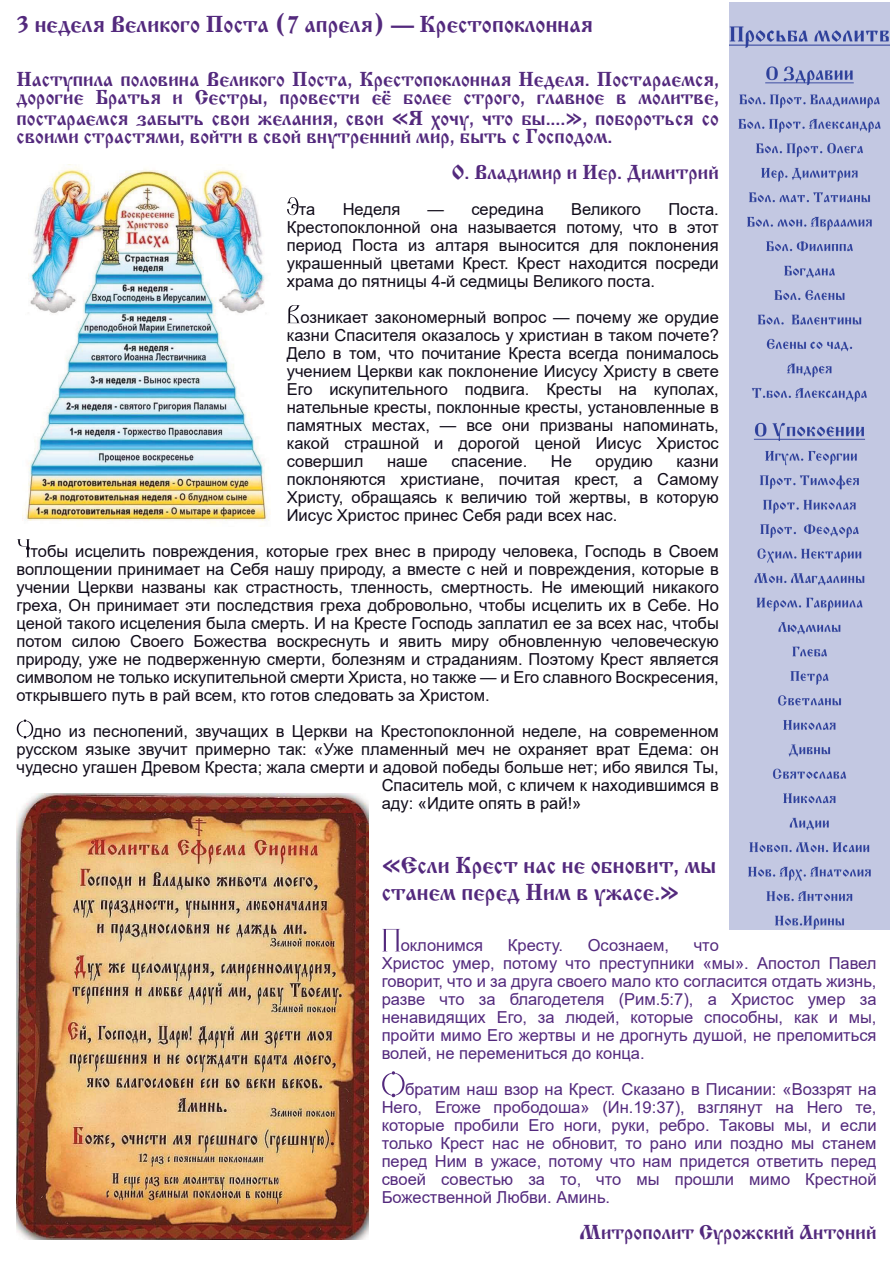
<style>
.page{position:relative;width:893px;height:1263px;background:#fff}
.page>*{position:absolute;margin:0;border:0;box-sizing:border-box;transform-origin:0 0}
.t1{font:700 24px/27.6px "Cyrillic Old Editedbyme";color:#53297d}
.t2{font:700 21px/18px "Cyrillic Old Editedbyme";color:#53297d}
.t3{font:16.5px/18px "Arial";color:#100b19;text-align:justify}
.t4{font:16.5px/18px "Arial";color:#53297d}
</style>
<div class="page">
<svg style="left:287px;top:197px;width:12px;height:18px"></svg>
<svg style="left:288px;top:305px;width:12px;height:18px"></svg>
<svg style="left:17px;top:539px;width:13px;height:18px"></svg>
<svg style="left:17px;top:719px;width:16px;height:19px"></svg>
<svg style="left:382px;top:929px;width:18px;height:22px"></svg>
<svg style="left:382px;top:1071px;width:23px;height:26px"></svg>
<img style="left:22px;top:164px;width:248px;height:357px">
<img style="left:16px;top:793px;width:352px;height:446px">
<img style="left:730px;top:3px;width:160px;height:926px">
<h1 class="t1" style="left:16px;top:13px;width:578px">3 неделя Великого Поста (7 апреля) — Крестопоклонная</h1>
<p class="t2" style="left:16px;top:72px;width:704px">Наступила половина Великого Поста, Крестопоклонная Неделя. Постараемся, дорогие Братья и Сестры, провести её более строго, главное в молитве,</p>
<p class="t2" style="left:16px;top:111px;width:704px">постараемся забыть свои желания, свои «Я хочу, что бы....», побороться со своими страстями, войти в свой внутренний мир, быть с Господом.</p>
<p class="t2" style="left:452px;top:165px;width:269px">О. Владимир и Иер. Димитрий</p>
<p class="t3" style="left:299px;top:202px;width:18px">та</p>
<p class="t3" style="left:343px;top:202px;width:59px">Неделя</p>
<p class="t3" style="left:428px;top:202px;width:118px">— середина</p>
<p class="t3" style="left:571px;top:202px;width:71px">Великого</p>
<p class="t3" style="left:287px;top:202px;width:434px;text-indent:382px">Поста.<br>Крестопоклонной она называется потому, что в этот период Поста из алтаря выносится для поклонения украшенный цветами Крест. Крест находится посреди храма до пятницы 4-й седмицы Великого поста.</p>
<p class="t3" style="left:287px;top:310px;width:434px;text-indent:14px">озникает закономерный вопрос — почему же орудие казни Спасителя оказалось у христиан в таком почете?<br>Дело в том, что почитание Креста всегда понималось учением Церкви как поклонение Иисусу Христу в свете Его искупительного подвига. Кресты на куполах, нательные кресты, поклонные кресты, установленные в памятных местах, — все они призваны напоминать, какой страшной и дорогой ценой Иисус Христос совершил</p>
<p class="t3" style="left:387px;top:454px;width:42px">наше</p>
<p class="t3" style="left:451px;top:454px;width:77px">спасение.</p>
<p class="t3" style="left:551px;top:454px;width:23px">Не</p>
<p class="t3" style="left:596px;top:454px;width:59px">орудию</p>
<p class="t3" style="left:287px;top:454px;width:434px;text-indent:390px">казни поклоняются христиане, почитая крест, а Самому Христу, обращаясь к величию той жертвы, в которую Иисус Христос принес Себя ради всех нас.</p>
<p class="t3" style="left:16px;top:544px;width:704px;text-indent:14px">тобы исцелить повреждения, которые грех внес в природу человека, Господь в Своем воплощении принимает на Себя нашу природу, а вместе с ней и повреждения, которые в учении Церкви названы как страстность, тленность, смертность. Не имеющий никакого греха, Он принимает эти последствия греха добровольно, чтобы исцелить их в Себе. Но ценой такого исцеления была смерть. И на Кресте Господь заплатил ее за всех нас, чтобы потом силою Своего Божества воскреснуть и явить миру обновленную человеческую природу, уже не подверженную смерти, болезням и страданиям. Поэтому Крест является символом не только искупительной смерти Христа, но также — и Его славного Воскресения, открывшего путь в рай всем, кто готов следовать за Христом.</p>
<p class="t3" style="left:34px;top:724px;width:687px">дно из песнопений, звучащих в Церкви на Крестопоклонной неделе, на современном</p>
<p class="t3" style="left:16px;top:742px;width:704px">русском языке звучит примерно так: «Уже пламенный меч не охраняет врат Едема: он</p>
<p class="t3" style="left:16px;top:760px;width:704px">чудесно угашен Древом Креста; жала смерти и адовой победы больше нет; ибо явился Ты,</p>
<p class="t3" style="left:382px;top:778px;width:339px">Спаситель мой, с кличем к находившимся в</p>
<p class="t3" style="left:382px;top:796px;width:201px">аду: «Идите опять в рай!»</p>
<h1 class="t1" style="left:382px;top:853px;width:336px">«Если Крест нас не обновит, мы станем перед Ним в ужасе.»</h1>
<p class="t4" style="left:401px;top:938px;width:84px">оклонимся</p>
<p class="t4" style="left:508px;top:938px;width:57px">Кресту.</p>
<p class="t4" style="left:588px;top:938px;width:83px">Осознаем,</p>
<p class="t4" style="left:382px;top:938px;width:496px;text-indent:312px">что<br>Христос умер, потому что преступники «мы». Апостол Павел говорит, что и за друга своего мало кто согласится отдать жизнь, разве что за благодетеля (Рим.5:7), а Христос умер за ненавидящих Его, за людей, которые способны, как и мы, пройти мимо Его жертвы и не дрогнуть душой, не преломиться волей, не перемениться до конца.</p>
<p class="t4" style="left:382px;top:1082px;width:496px;text-align:justify;text-indent:23px">братим наш взор на Крест. Сказано в Писании: «Воззрят на Него, Егоже прободоша» (Ин.19:37), взглянут на Него те, которые пробили Его ноги, руки, ребро. Таковы мы, и если только Крест нас не обновит, то рано или поздно мы станем перед Ним в ужасе, потому что нам придется ответить перед своей совестью за то, что мы прошли мимо Крестной Божественной Любви. Аминь.</p>
<p class="t2" style="left:579px;top:1225px;width:299px">Митрополит Сурожский Антоний</p>
</div>
